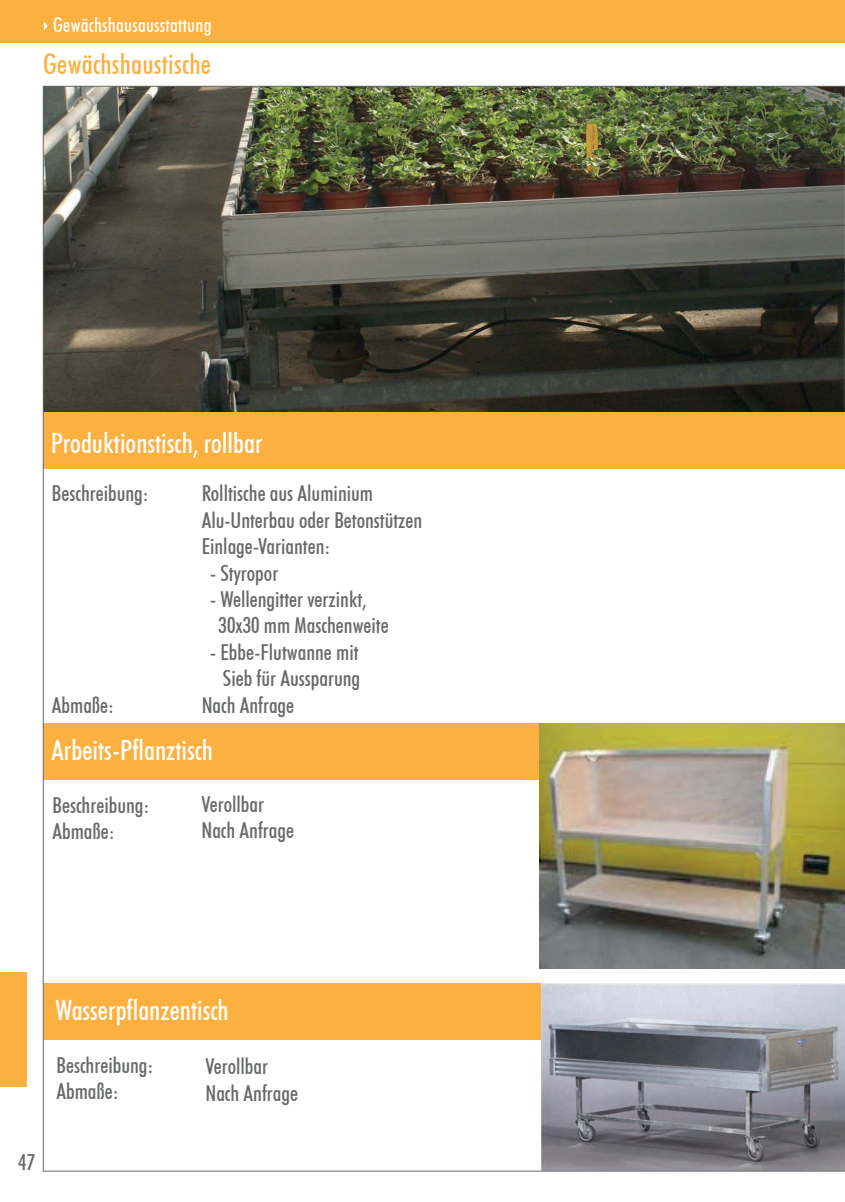
<style>
.page{position:relative;width:845px;height:1202px;background:#fff}
.page>*{position:absolute;margin:0;border:0;box-sizing:border-box;transform-origin:0 0}
.t1{font:500 condensed 28px "Futura BT";color:#fff}
.t2{font:500 condensed 28px "Futura BT";letter-spacing:.01em;color:#fbb03f}
.t3{font:500 condensed 22px/26.4px "Futura BT";color:#67696a}
.t4{font:500 condensed 20px "Futura BT";letter-spacing:.01em;color:#fff}
</style>
<div class="page">
<div style="left:0;top:0;width:845px;height:43px;background:#fbb03f"></div>
<svg style="left:44px;top:22px;width:4px;height:8px"></svg>
<div style="left:0;top:972px;width:26px;height:115px;background:#fbb03f"></div>
<img style="left:43px;top:86px;width:802px;height:1086px">
<p class="t4" style="left:53px;top:13px;width:160px">Gewächshausausstattung</p>
<p class="t2" style="left:43px;top:47px;width:169px">Gewächshaustische</p>
<p class="t1" style="left:51px;top:426px;width:213px">Produktionstisch, rollbar</p>
<p class="t3" style="left:52px;top:480px;width:98px">Beschreibung:</p>
<p class="t3" style="left:202px;top:480px;width:222px">Rolltische aus Aluminium<br>Alu-Unterbau oder Betonstützen<br>Einlage-Varianten:</p>
<p class="t3" style="left:210px;top:559px;width:70px">- Styropor</p>
<p class="t3" style="left:219px;top:586px;width:171px;text-indent:-8px">- Wellengitter verzinkt,<br>30x30 mm Maschenweite</p>
<p class="t3" style="left:210px;top:639px;width:150px">- Ebbe-Flutwanne mit</p>
<p class="t3" style="left:223px;top:665px;width:139px">Sieb für Aussparung</p>
<p class="t3" style="left:202px;top:691px;width:94px">Nach Anfrage</p>
<p class="t1" style="left:52px;top:733px;width:163px">Arbeits-Pflanztisch</p>
<p class="t3" style="left:52px;top:792px;width:98px">Beschreibung:<br>Abmaße:</p>
<p class="t3" style="left:201px;top:791px;width:94px">Verollbar<br>Nach Anfrage</p>
<p class="t3" style="left:52px;top:691px;width:64px">Abmaße:</p>
<p class="t3" style="left:18px;top:1149px;width:19px">47</p>
<p class="t1" style="left:56px;top:993px;width:175px">Wasserpflanzentisch</p>
<p class="t3" style="left:56px;top:1051px;width:98px">Beschreibung:<br>Abmaße:</p>
<p class="t3" style="left:205px;top:1053px;width:94px">Verollbar<br>Nach Anfrage</p>
</div>
